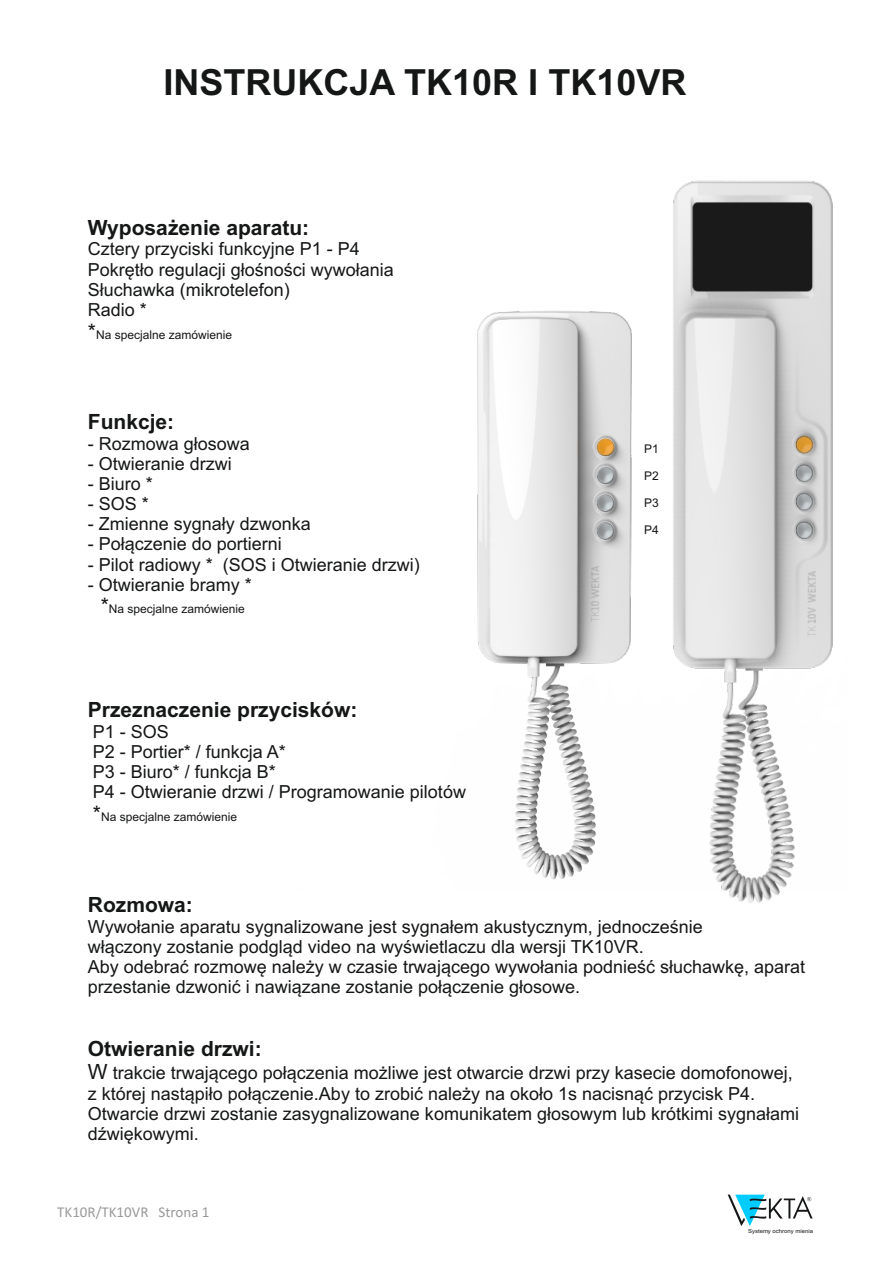
<style>
.page{position:relative;width:893px;height:1263px;background:#fff}
.page>*{position:absolute;margin:0;border:0;box-sizing:border-box;transform-origin:0 0}
.t1{font:700 36px "Arial";color:#151616}
.t2{font:700 21px "Arial";color:#151616}
.t3{font:18px/20.1px "Arial";color:#151616}
.t4{font:15px "Calibri";color:#999}
.t5{font:12px "Arial";color:#151616}
.t6{font:5.55px "Arial";color:#151616;scale:1.07 1}
.s1{font-size:21px}
</style>
<div class="page">
<img style="left:673px;top:180px;width:160px;height:723px">
<img style="left:477px;top:286px;width:356px;height:604px">
<svg style="left:728px;top:1194px;width:85px;height:32px"></svg>
<h1 class="t1" style="left:164px;top:69px;width:524px">INSTRUKCJA TK10R I TK10VR</h1>
<p class="t2" style="left:88px;top:219px;width:223px">Wyposażenie aparatu:</p>
<p class="t3" style="left:88px;top:241px;width:308px">Cztery przyciski funkcyjne P1 - P4<br>Pokrętło regulacji głośności wywołania<br>Słuchawka (mikrotelefon)<br>Radio *</p>
<p class="t5" style="left:88px;top:330px;width:146px"><span class="s1">*</span>Na specjalne zamówienie</p>
<p class="t2" style="left:88px;top:414px;width:88px">Funkcje:</p>
<p class="t3" style="left:88px;top:435px;width:164px">- Rozmowa głosowa</p>
<p class="t3" style="left:88px;top:455px;width:146px">- Otwieranie drzwi</p>
<p class="t3" style="left:88px;top:475px;width:67px">- Biuro *</p>
<p class="t3" style="left:88px;top:495px;width:63px">- SOS *</p>
<p class="t3" style="left:88px;top:516px;width:225px">- Zmienne sygnały dzwonka</p>
<p class="t3" style="left:88px;top:536px;width:196px">- Połączenie do portierni</p>
<p class="t3" style="left:88px;top:556px;width:334px">- Pilot radiowy * (SOS i Otwieranie drzwi)</p>
<p class="t3" style="left:88px;top:576px;width:166px">- Otwieranie bramy *</p>
<p class="t5" style="left:101px;top:605px;width:146px"><span class="s1">*</span>Na specjalne zamówienie</p>
<p class="t2" style="left:88px;top:702px;width:271px">Przeznaczenie przycisków:</p>
<p class="t3" style="left:93px;top:723px;width:375px">P1 - SOS<br>P2 - Portier* / funkcja A*<br>P3 - Biuro* / funkcja B*<br>P4 - Otwieranie drzwi / Programowanie pilotów</p>
<p class="t5" style="left:93px;top:812px;width:146px"><span class="s1">*</span>Na specjalne zamówienie</p>
<p class="t5" style="left:644px;top:444px;width:16px">P1</p>
<p class="t5" style="left:644px;top:471px;width:16px">P2</p>
<p class="t5" style="left:644px;top:498px;width:16px">P3</p>
<p class="t5" style="left:644px;top:525px;width:16px">P4</p>
<p class="t2" style="left:88px;top:896px;width:106px">Rozmowa:</p>
<p class="t3" style="left:88px;top:918px;width:719px">Wywołanie aparatu sygnalizowane jest sygnałem akustycznym, jednocześnie<br>włączony zostanie podgląd video na wyświetlaczu dla wersji TK10VR.<br>Aby odebrać rozmowę należy w czasie trwającego wywołania podnieść słuchawkę, aparat przestanie dzwonić i nawiązane zostanie połączenie głosowe.</p>
<p class="t2" style="left:88px;top:1040px;width:175px">Otwieranie drzwi:</p>
<p class="t3" style="left:88px;top:1064px;width:713px"><span class="s1">W</span> trakcie trwającego połączenia możliwe jest otwarcie drzwi przy kasecie domofonowej, z której nastąpiło połączenie.Aby to zrobić należy na około 1s nacisnąć przycisk P4.<br>Otwarcie drzwi zostanie zasygnalizowane komunikatem głosowym lub krótkimi sygnałami dźwiękowymi.</p>
<p class="t4" style="left:57px;top:1206px;width:154px">TK10R/TK10VR Strona 1</p>
<p class="t6" style="left:748px;top:1228px;width:62px">Systemy ochrony mienia</p>
</div>
